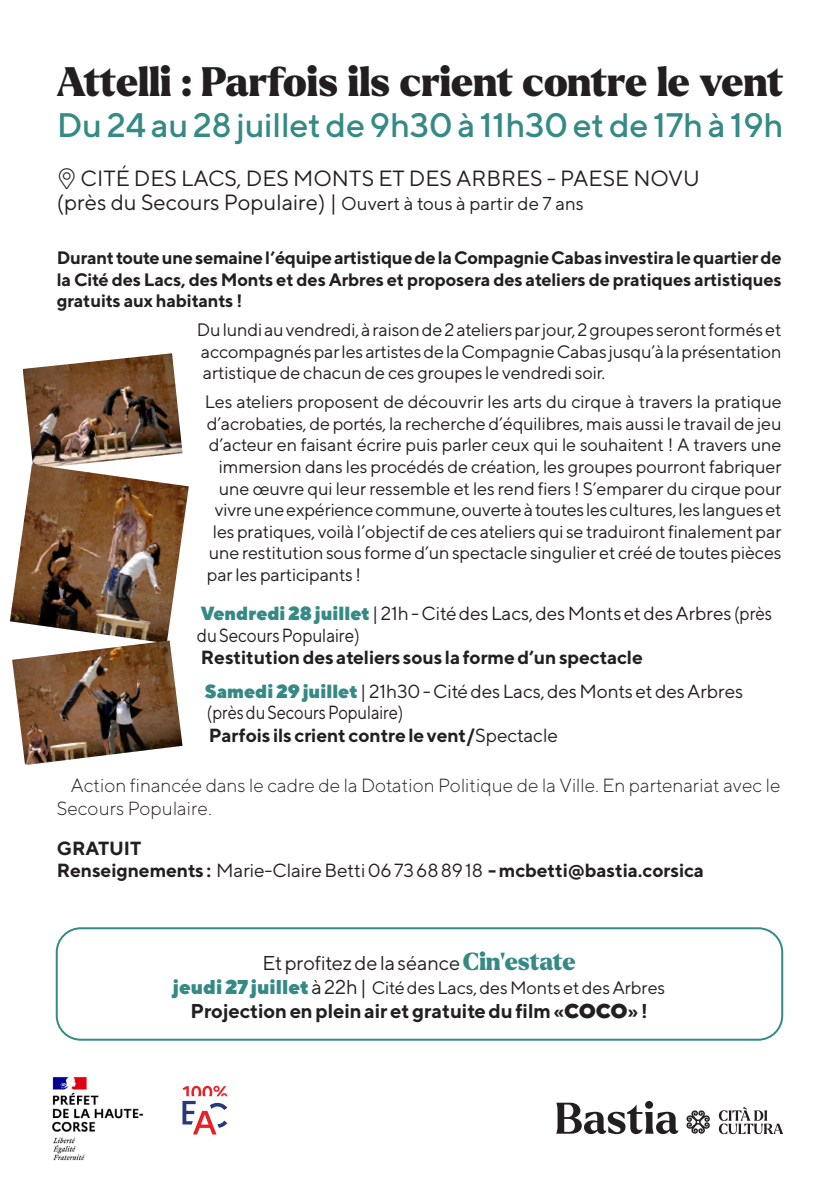
<style>
.page{position:relative;width:840px;height:1191px;background:#fff}
.page>*{position:absolute;margin:0;border:0;box-sizing:border-box;transform-origin:0 0}
.courant{font:900 40px "Larken";letter-spacing:-.015em;color:#231f20}
.courant-2{font:500 34px "TT Norms";letter-spacing:-.01em;color:#358a85}
.autour{font:22px/24px "TT Norms";color:#231f20}
.Date{font:700 20px "TT Norms";letter-spacing:-.005em;color:#231f20}
.Date-2{font:20px "TT Norms";letter-spacing:-.005em;color:#231f20}
.Date-3{font:19px/22px "TT Norms";letter-spacing:-.005em;color:#231f20}
.t1{font:300 19px/22.8px "TT Norms";color:#231f20}
.Date-4{font:700 19px/22.8px "TT Norms";letter-spacing:-.005em;color:#231f20}
.courant-3{font:18px/21.6px "TT Norms";letter-spacing:-.01em;color:#231f20;text-align:justify}
.courant-4{font:700 18px/21.6px "TT Norms";letter-spacing:-.01em;color:#231f20;text-align:justify}
.Date-5{font:18px "TT Norms";letter-spacing:-.005em;color:#231f20}
.s1{font-size:18.6px}
.s2{font-weight:900;color:#358a85}
.s3{font-weight:700}
.s4{font-weight:400}
.s5{font-family:"Larken";font-weight:900;font-size:24px;color:#358a85}
.s6{font-weight:900;font-size:20px;color:#358a85}
.s7{font-size:20px}
.s8{font-weight:900}
</style>
<div class="page">
<svg style="left:686px;top:1110px;width:23px;height:23px"></svg>
<svg style="left:556px;top:1101px;width:122px;height:33px"></svg>
<svg style="left:718px;top:1107px;width:64px;height:27px"></svg>
<img style="left:23px;top:353px;width:159px;height:111px">
<img style="left:10px;top:464px;width:179px;height:176px">
<img style="left:12px;top:640px;width:170px;height:125px">
<div style="left:56px;top:927px;width:726px;height:113px;border:2px solid #358a85;border-radius:24px"></div>
<img style="left:52px;top:1076px;width:92px;height:85px">
<svg style="left:182px;top:1085px;width:45px;height:49px"></svg>
<p class="courant" style="left:57px;top:56px;width:727px">Attelli : Parfois ils crient contre le vent</p>
<p class="courant-2" style="left:57px;top:104px;width:727px">Du 24 au 28 juillet de 9h30 à 11h30 et de 17h à 19h</p>
<p class="autour" style="left:57px;top:166px;width:644px;text-indent:24px">CITÉ DES LACS, DES MONTS ET DES ARBRES - PAESE NOVU (près du Secours Populaire) | <span class="s1">Ouvert à tous à partir de 7 ans</span></p>
<p class="courant-4" style="left:57px;top:246px;width:726px">Durant toute une semaine l’équipe artistique de la Compagnie Cabas investira le quartier de la Cité des Lacs, des Monts et des Arbres et proposera des ateliers de pratiques artistiques gratuits aux habitants !</p>
<p class="courant-3" style="left:197px;top:318px;width:586px">Du lundi au vendredi, à raison de 2 ateliers par jour, 2 groupes seront formés et accompagnés par les artistes de la Compagnie Cabas jusqu’à la présentation artistique de chacun de ces groupes le vendredi soir.</p>
<p class="courant-3" style="left:205px;top:390px;width:578px">Les ateliers proposent de découvrir les arts du cirque à travers la pratique</p>
<p class="courant-3" style="left:207px;top:412px;width:576px">d’acrobaties, de portés, la recherche d’équilibres, mais aussi le travail de jeu</p>
<p class="courant-3" style="left:209px;top:434px;width:573px">d’acteur en faisant écrire puis parler ceux qui le souhaitent ! A travers une</p>
<p class="courant-3" style="left:219px;top:455px;width:563px">immersion dans les procédés de création, les groupes pourront fabriquer</p>
<p class="courant-3" style="left:219px;top:477px;width:564px">une œuvre qui leur ressemble et les rend fiers ! S’emparer du cirque pour</p>
<p class="courant-3" style="left:215px;top:498px;width:568px">vivre une expérience commune, ouverte à toutes les cultures, les langues et</p>
<p class="courant-3" style="left:213px;top:520px;width:570px">les pratiques, voilà l’objectif de ces ateliers qui se traduiront finalement par</p>
<p class="courant-3" style="left:209px;top:542px;width:574px">une restitution sous forme d’un spectacle singulier et créé de toutes pièces</p>
<p class="courant-3" style="left:207px;top:564px;width:156px">par les participants !</p>
<p class="Date-3" style="left:197px;top:602px;width:576px"><span class="s2">Vendredi 28 juillet</span> | 21h - Cité des Lacs, des Monts et des Arbres (près du Secours Populaire)<br><span class="s3">Restitution des ateliers sous la forme d’un spectacle</span></p>
<p class="Date-3" style="left:205px;top:679px;width:539px"><span class="s2">Samedi 29 juillet</span> |21h30 - Cité des Lacs, des Monts et des Arbres (près du Secours Populaire)<br><span class="s3">Parfois ils crient contre le vent/</span>Spectacle</p>
<p class="t1" style="left:57px;top:773px;width:725px;text-indent:14px">Action financée dans le cadre de la Dotation Politique de la Ville. En partenariat avec le<br>Secours Populaire.</p>
<p class="Date-4" style="left:57px;top:836px;width:648px">GRATUIT<br>Renseignements : <span class="s4">Marie-Claire Betti 06 73 68 89 18</span> - mcbetti@bastia.corsica</p>
<p class="Date-2" style="left:262px;top:951px;width:315px">Et profitez de la séance<span class="s5">Cin’estate</span></p>
<p class="Date-5" style="left:173px;top:976px;width:493px"><span class="s6">jeudi 27 juillet</span> <span class="s7">à 22h |</span> Cité des Lacs, des Monts et des Arbres</p>
<p class="Date" style="left:190px;top:998px;width:458px">Projection en plein air et gratuite du film «<span class="s8">COCO</span>» !</p>
</div>
